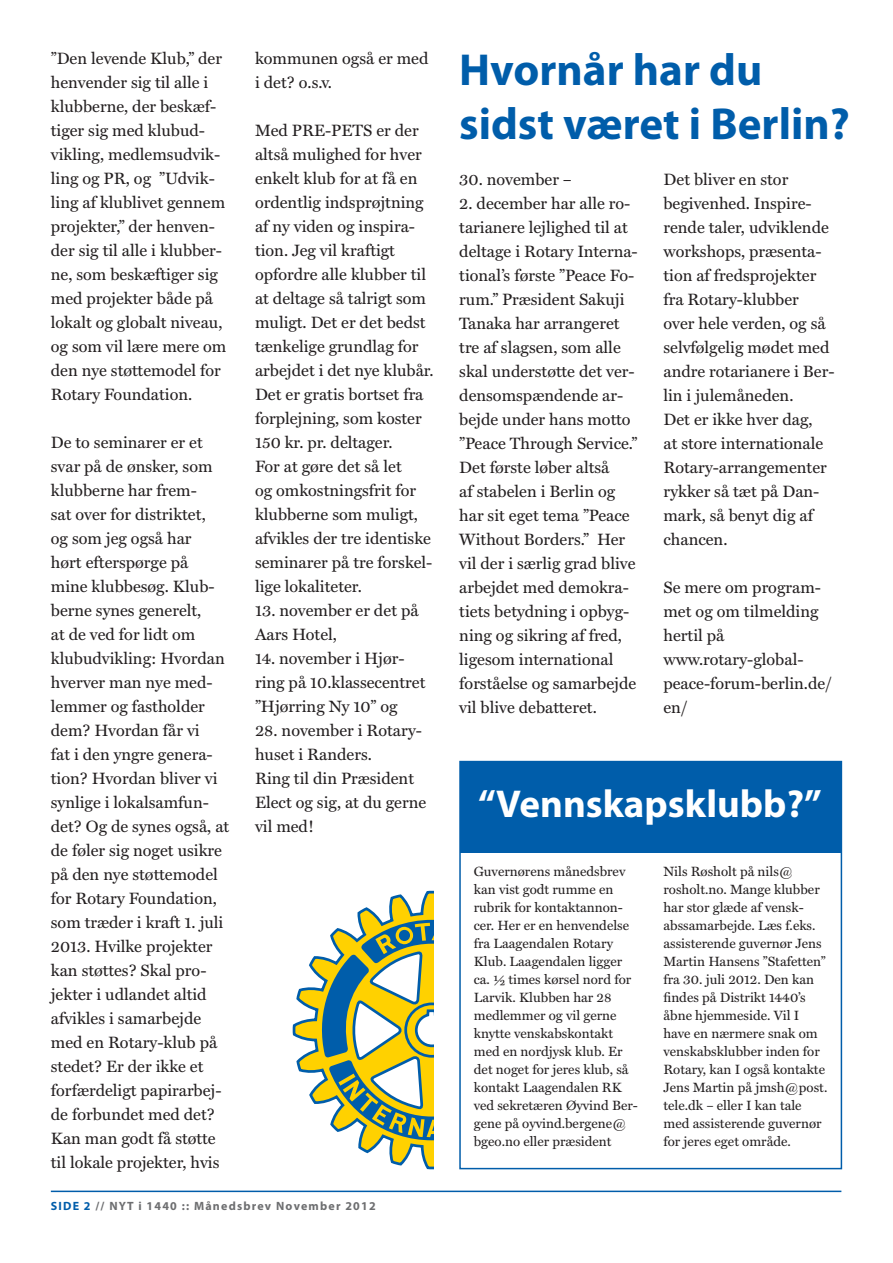
<style>
.page{position:relative;width:893px;height:1263px;background:#fff}
.page>*{position:absolute;margin:0;border:0;box-sizing:border-box;transform-origin:0 0}
.t1{font:700 45px/54px "Myriad Pro";color:#005daa}
.t2{font:700 39px "Myriad Pro";color:#fff}
.t3{font:16.5px/24px "Miller Text";color:#231f20}
.t4{font:13.5px/18px "Miller Text";color:#231f20}
.t5{font:700 12px "Myriad Pro";letter-spacing:.1em;color:#6d6e70}
.s1{color:#005daa}
</style>
<div class="page">
<hr style="left:51px;top:1191px;width:790px;height:1px;background:#005daa">
<svg style="left:292px;top:891px;width:142px;height:278px"></svg>
<div style="left:459px;top:761px;width:383px;height:408px;border:2px solid #005daa"></div>
<div style="left:460px;top:762px;width:380px;height:91px;background:#005daa"></div>
<p class="t3" style="left:51px;top:47px;width:177px">”Den levende Klub,” der henvender sig til alle i klubberne, der beskæf&shy;tiger sig med klubud&shy;vikling, medlemsudvik&shy;ling og PR, og ”Udvik&shy;ling af klublivet gennem projekter,” der henven&shy;der sig til alle i klubber&shy;ne, som beskæftiger sig med projekter både på lokalt og globalt niveau, og som vil lære mere om den nye støttemodel for<br>Rotary Foundation.</p>
<p class="t3" style="left:51px;top:431px;width:180px">De to seminarer er et svar på de ønsker, som klubberne har frem-<br>sat over for distriktet,<br>og som jeg også har<br>hørt efterspørge på mine klubbesøg. Klub&shy;berne synes generelt,<br>at de ved for lidt om klubudvikling: Hvordan hverver man nye med&shy;lemmer og fastholder dem? Hvordan får vi<br>fat i den yngre genera&shy;tion? Hvordan bliver vi synlige i lokalsamfun&shy;det? Og de synes også, at de føler sig noget usikre på den nye støttemodel for Rotary Foundation, som træder i kraft 1. juli<br>2013. Hvilke projekter kan støttes? Skal pro&shy;jekter i udlandet altid afvikles i samarbejde med en Rotary-klub på stedet? Er der ikke et forfærdeligt papirarbej&shy;de forbundet med det?<br>Kan man godt få støtte til lokale projekter, hvis</p>
<p class="t3" style="left:255px;top:48px;width:175px">kommunen også er med i det? o.s.v.</p>
<p class="t3" style="left:255px;top:120px;width:180px">Med PRE-PETS er der altså mulighed for hver enkelt klub for at få en ordentlig indsprøjtning af ny viden og inspira&shy;tion. Jeg vil kraftigt opfordre alle klubber til at deltage så talrigt som muligt. Det er det bedst tænkelige grundlag for arbejdet i det nye klubår.<br>Det er gratis bortset fra forplejning, som koster<br>150 kr. pr. deltager.<br>For at gøre det så let<br>og omkostningsfrit for klubberne som muligt, afvikles der tre identiske seminarer på tre forskel&shy;lige lokaliteter.</p>
<p class="t3" style="left:255px;top:600px;width:165px">13. november er det på<br>Aars Hotel,</p>
<p class="t3" style="left:255px;top:648px;width:172px">14. november i Hjør&shy;ring på 10.klassecentret ”Hjørring Ny 10” og</p>
<p class="t3" style="left:255px;top:720px;width:173px">28. november i Rotary&shy;huset i Randers.<br>Ring til din Præsident<br>Elect og sig, at du gerne vil med!</p>
<p class="t5" style="left:51px;top:1202px;width:326px"><span class="s1">SIDE 2</span> // NYT i 1440 :: Månedsbrev November 2012</p>
<h1 class="t1" style="left:459px;top:46px;width:392px">Hvornår har du sidst været i Berlin?</h1>
<p class="t3" style="left:459px;top:168px;width:114px">30. november –</p>
<p class="t3" style="left:459px;top:192px;width:180px">2. december har alle ro&shy;tarianere lejlighed til at deltage i Rotary Interna&shy;tional’s første ”Peace Fo&shy;rum.” Præsident Sakuji<br>Tanaka har arrangeret tre af slagsen, som alle skal understøtte det ver&shy;densomspændende ar&shy;bejde under hans motto ”Peace Through Service.”<br>Det første løber altså<br>af stabelen i Berlin og har sit eget tema ”Peace<br>Without Borders.” Her vil der i særlig grad blive arbejdet med demokra&shy;tiets betydning i opbyg&shy;ning og sikring af fred, ligesom international forståelse og samarbejde vil blive debatteret.</p>
<p class="t3" style="left:663px;top:169px;width:172px">Det bliver en stor begivenhed. Inspire&shy;rende taler, udviklende workshops, præsenta&shy;tion af fredsprojekter fra Rotary-klubber<br>over hele verden, og så selvfølgelig mødet med andre rotarianere i Ber&shy;lin i julemåneden.<br>Det er ikke hver dag,<br>at store internationale<br>Rotary-arrangementer rykker så tæt på Dan&shy;mark, så benyt dig af chancen.</p>
<p class="t3" style="left:663px;top:577px;width:170px">Se mere om program&shy;met og om tilmelding hertil på www.rotary-global&shy;peace-forum-berlin.de/ en/</p>
<h2 class="t2" style="left:478px;top:789px;width:345px">“Vennskapsklubb?”</h2>
<p class="t4" style="left:474px;top:863px;width:166px">Guvernørens månedsbrev kan vist godt rumme en rubrik for kontaktannon&shy;cer. Her er en henvendelse fra Laagendalen Rotary<br>Klub. Laagendalen ligger ca. ½ times kørsel nord for<br>Larvik. Klubben har 28 medlemmer og vil gerne knytte venskabskontakt med en nordjysk klub. Er det noget for jeres klub, så kontakt Laagendalen RK ved sekretæren Øyvind Ber&shy;gene på oyvind.bergene@ bgeo.no eller præsident</p>
<p class="t4" style="left:663px;top:863px;width:165px">Nils Røsholt på nils@ rosholt.no. Mange klubber har stor glæde af vensk&shy;abssamarbejde. Læs f.eks. assisterende guvernør Jens<br>Martin Hansens ”Stafetten” fra 30. juli 2012. Den kan findes på Distrikt 1440’s åbne hjemmeside. Vil I have en nærmere snak om venskabsklubber inden for<br>Rotary, kan I også kontakte<br>Jens Martin på jmsh@post. tele.dk – eller I kan tale med assisterende guvernør for jeres eget område.</p>
</div>
